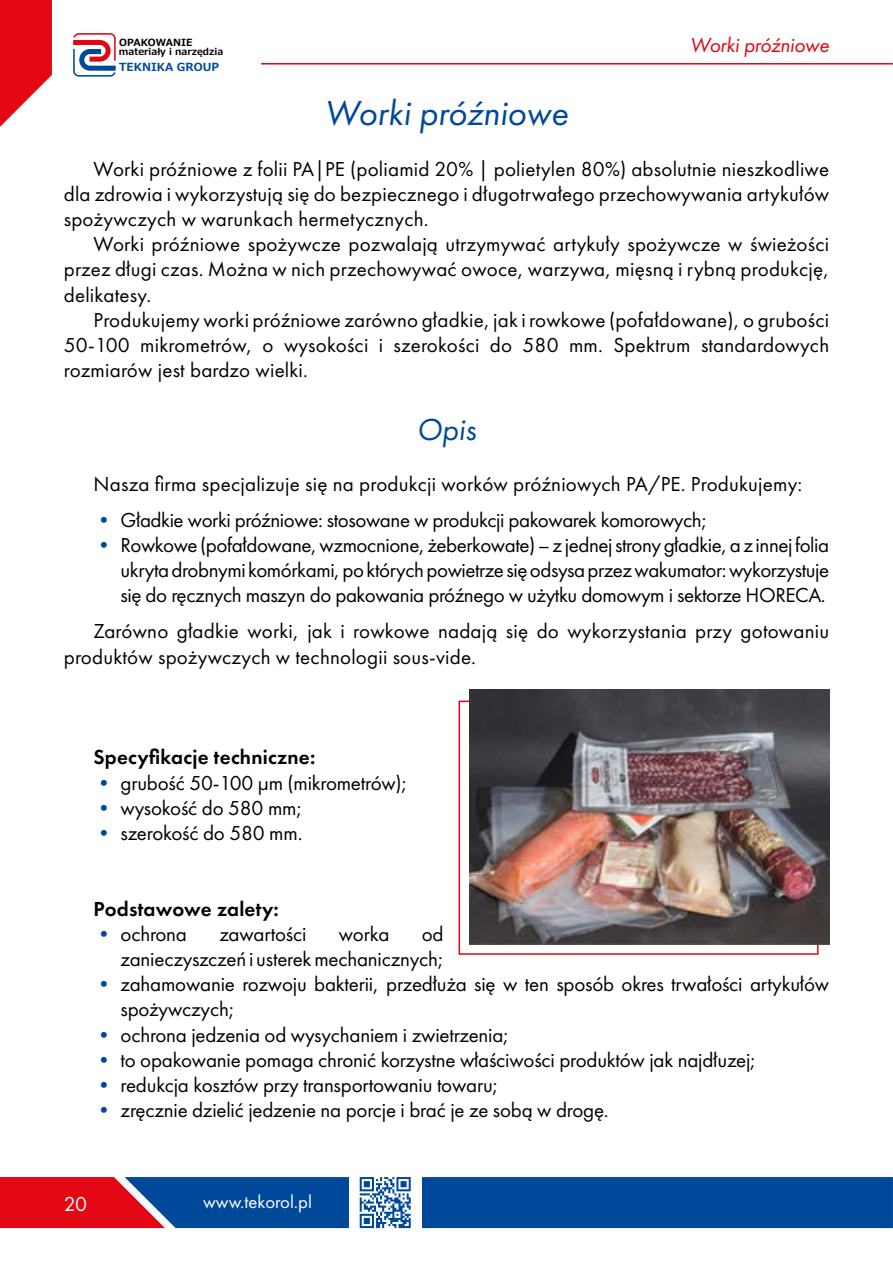
<style>
.page{position:relative;width:893px;height:1263px;background:#fff}
.page>*{position:absolute;margin:0;border:0;box-sizing:border-box;transform-origin:0 0}
.t1{font:italic 36px "Futura PT";color:#00489a}
.t2{font:italic 31.5px "Futura PT";color:#00489a}
.t3{font:21px/25.2px "Futura PT";letter-spacing:-.01em;color:#000;text-align:justify}
.t4{font:21px/25.2px "Futura PT";letter-spacing:.01em;color:#000}
.t5{font:600 21px "Futura PT";letter-spacing:.01em;color:#000}
.t6{font:italic 21px "Futura PT";letter-spacing:-.01em;color:#e30613}
.t7{font:21px "Futura PT";color:#fff}
.t8{font:18.75px "Futura Book C";color:#fff}
.t9{font:700 11.1px "Meiryo UI";color:#00499a}
.t10{font:700 9.9px "Meiryo UI";color:#000}
.t11{font:700 9.3px "Meiryo UI";color:#000}
.s1{color:#00489a}
</style>
<div class="page">
<svg style="left:0;top:0;width:52px;height:127px"></svg>
<svg style="left:360px;top:1228px;width:51px;height:1px"></svg>
<svg style="left:0;top:1177px;width:893px;height:51px;background:#33498b"></svg>
<svg style="left:73px;top:33px;width:43px;height:44px"></svg>
<hr style="left:261px;top:63px;width:632px;height:2px;background:#e30613">
<div style="left:459px;top:701px;width:360px;height:254px;border:2px solid #e30613"></div>
<img style="left:469px;top:690px;width:360px;height:254px">
<p class="t10" style="left:119px;top:36px;width:75px">OPAKOWANIE</p>
<p class="t11" style="left:119px;top:45px;width:106px">materiały i narzędzia</p>
<p class="t9" style="left:119px;top:59px;width:101px">TEKNIKA GROUP</p>
<p class="t6" style="left:690px;top:33px;width:141px">Worki próźniowe</p>
<h1 class="t1" style="left:325px;top:92px;width:245px">Worki próźniowe</h1>
<p class="t3" style="left:64px;top:156px;width:767px;text-indent:30px">Worki próźniowe z folii PA|PE (poliamid 20% | polietylen 80%) absolutnie nieszkodliwe dla zdrowia i wykorzystują się do bezpiecznego i długotrwałego przechowywania artykułów spożywczych w warunkach hermetycznych.</p>
<p class="t3" style="left:64px;top:232px;width:767px;text-indent:30px">Worki próźniowe spożywcze pozwalają utrzymywać artykuły spożywcze w świeżości przez długi czas. Można w nich przechowywać owoce, warzywa, mięsną i rybną produkcję, delikatesy.</p>
<p class="t3" style="left:64px;top:307px;width:767px;text-indent:30px">Produkujemy worki próźniowe zarówno gładkie, jak i rowkowe (pofałdowane), o grubości 50-100 mikrometrów, o wysokości i szerokości do 580 mm. Spektrum standardowych rozmiarów jest bardzo wielki.</p>
<h2 class="t2" style="left:417px;top:411px;width:61px">Opis</h2>
<p class="t4" style="left:94px;top:471px;width:710px">Nasza firma specjalizuje się na produkcji worków próźniowych PA/PE. Produkujemy:</p>
<p class="t3" style="left:94px;top:507px;width:615px"><span class="s1">•</span> Gładkie worki próźniowe: stosowane w produkcji pakowarek komorowych;</p>
<p class="t3" style="left:121px;top:532px;width:710px;text-indent:-27px"><span class="s1">•</span> Rowkowe (pofałdowane, wzmocnione, żeberkowate) – z jednej strony gładkie, a z innej folia ukryta drobnymi komórkami, po których powietrze się odsysa przez wakumator: wykorzystuje się do ręcznych maszyn do pakowania próźnego w użytku domowym i sektorze HORECA.</p>
<p class="t4" style="left:64px;top:619px;width:767px;text-indent:30px">Zarówno gładkie worki, jak i rowkowe nadają się do wykorzystania przy gotowaniu produktów spożywczych w technologii sous-vide.</p>
<p class="t5" style="left:94px;top:744px;width:223px">Specyfikacje techniczne:</p>
<p class="t3" style="left:94px;top:770px;width:315px"><span class="s1">•</span> grubość 50-100 µm (mikrometrów);</p>
<p class="t3" style="left:94px;top:795px;width:210px"><span class="s1">•</span> wysokość do 580 mm;</p>
<p class="t3" style="left:94px;top:820px;width:210px"><span class="s1">•</span> szerokość do 580 mm.</p>
<p class="t5" style="left:94px;top:895px;width:187px">Podstawowe zalety:</p>
<p class="t3" style="left:94px;top:921px;width:95px"><span class="s1">•</span> ochrona</p>
<p class="t3" style="left:219px;top:921px;width:89px">zawartości</p>
<p class="t3" style="left:339px;top:921px;width:52px">worka</p>
<p class="t3" style="left:121px;top:921px;width:325px;text-align:right">od<br>zanieczyszczeń i usterek mechanicznych;</p>
<p class="t3" style="left:121px;top:971px;width:710px;text-indent:-27px"><span class="s1">•</span> zahamowanie rozwoju bakterii, przedłuża się w ten sposób okres trwałości artykułów spożywczych;</p>
<p class="t3" style="left:94px;top:1022px;width:417px"><span class="s1">•</span> ochrona jedzenia od wysychaniem i zwietrzenia;</p>
<p class="t3" style="left:94px;top:1047px;width:664px"><span class="s1">•</span> to opakowanie pomaga chronić korzystne właściwości produktów jak najdłuzej;</p>
<p class="t3" style="left:94px;top:1072px;width:406px"><span class="s1">•</span> redukcja kosztów przy transportowaniu towaru;</p>
<p class="t3" style="left:94px;top:1097px;width:517px"><span class="s1">•</span> zręcznie dzielić jedzenie na porcje i brać je ze sobą w drogę.</p>
<p class="t7" style="left:64px;top:1191px;width:25px">20</p>
<p class="t8" style="left:203px;top:1192px;width:110px">www.tekorol.pl</p>
</div>
